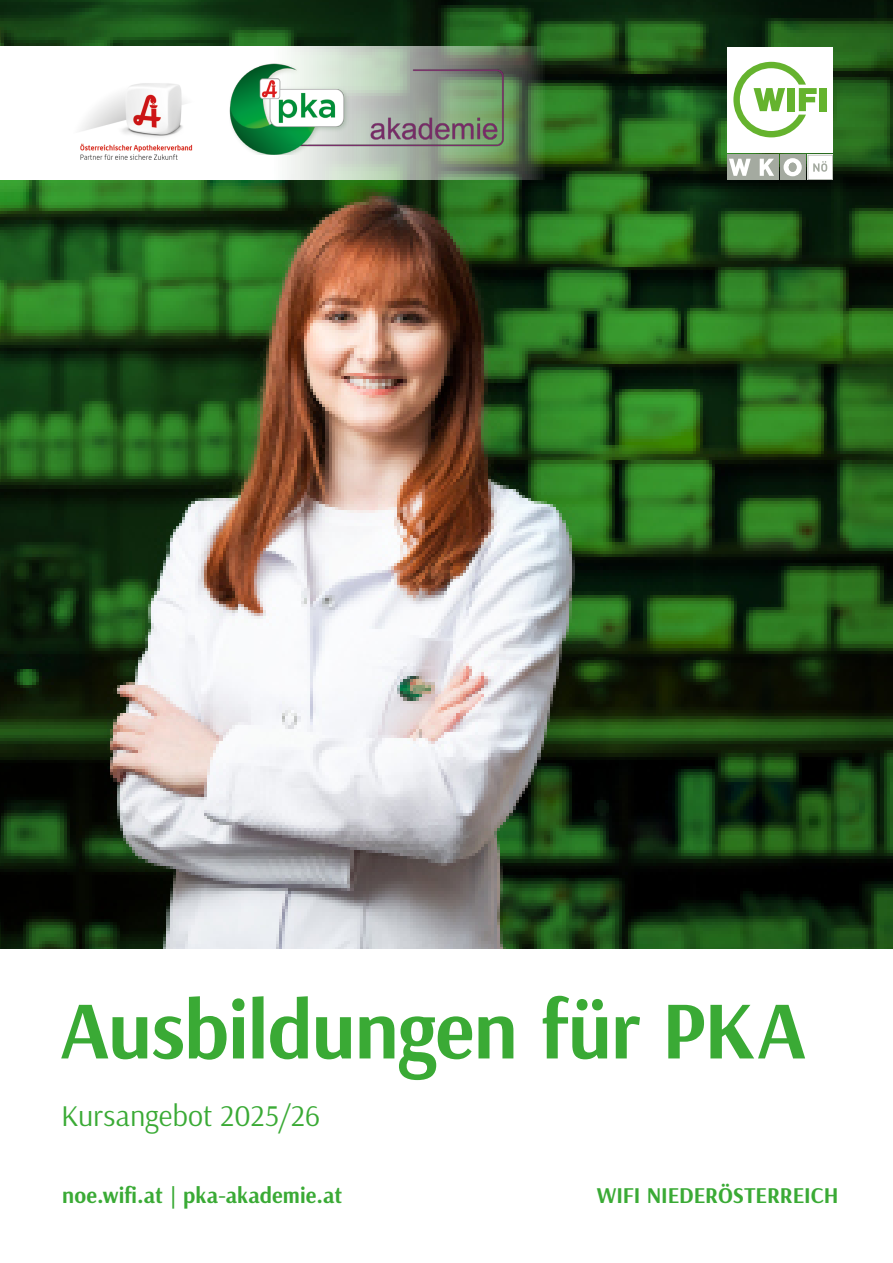
<style>
.page{position:relative;width:893px;height:1263px;background:#fff}
.page>*{position:absolute;margin:0;border:0;box-sizing:border-box;transform-origin:0 0}
.t1{font:700 82.5px "Arsenal";letter-spacing:-.015em;color:#3aaa35}
.t2{font:30px "Arsenal";letter-spacing:-.005em;color:#3aaa35}
.t3{font:700 22.5px "Arsenal";color:#3aaa35}
</style>
<div class="page">
<img style="left:0;top:0;width:893px;height:948px">
<div style="left:727px;top:47px;width:106px;height:105px;background:#fff"></div>
<div style="left:780px;top:155px;width:25px;height:25px;background:#a4aaa0"></div>
<div style="left:754px;top:155px;width:25px;height:25px;background:#a4aaa0"></div>
<svg style="left:760px;top:159px;width:14px;height:17px"></svg>
<div style="left:727px;top:155px;width:25px;height:25px;background:#a4aaa0"></div>
<svg style="left:729px;top:159px;width:22px;height:17px"></svg>
<svg style="left:784px;top:158px;width:18px;height:18px"></svg>
<div style="left:789px;top:163px;width:8px;height:9px;background:#a4aaa0;border-radius:50%"></div>
<svg style="left:733px;top:62px;width:84px;height:75px"></svg>
<div style="left:819px;top:88px;width:7px;height:23px;background:#65b32e"></div>
<svg style="left:808px;top:155px;width:25px;height:25px"></svg>
<svg style="left:0;top:47px;width:544px;height:133px"></svg>
<img style="left:229px;top:63px;width:275px;height:92px">
<img style="left:59px;top:75px;width:147px;height:85px">
<h1 class="t1" style="left:60px;top:972px;width:748px">Ausbildungen für PKA</h1>
<h2 class="t2" style="left:61px;top:1096px;width:261px">Kursangebot 2025/26</h2>
<p class="t3" style="left:62px;top:1179px;width:282px">noe.wifi.at | pka-akademie.at</p>
<p class="t3" style="left:597px;top:1179px;width:243px">WIFI NIEDERÖSTERREICH</p>
</div>
